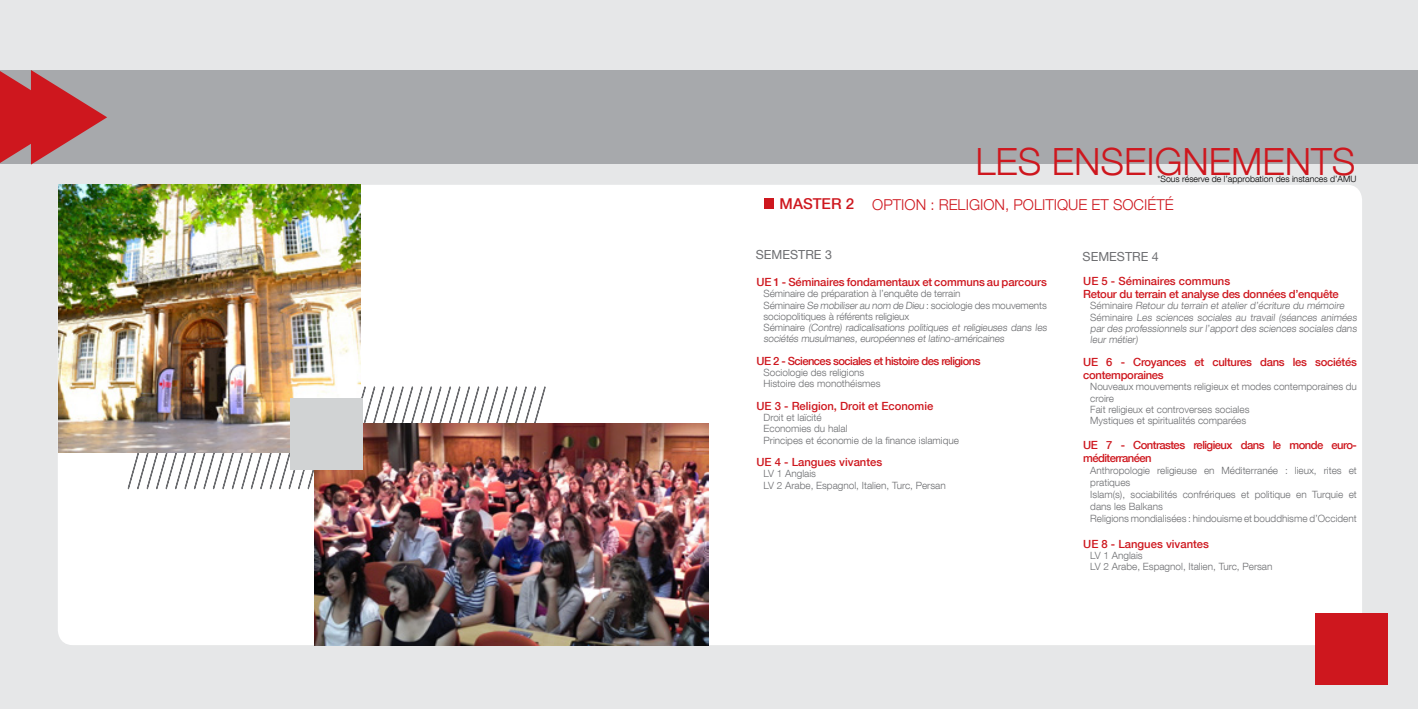
<style>
.page{position:relative;width:1418px;height:709px;background:#fff}
.page>*{position:absolute;margin:0;border:0;box-sizing:border-box;transform-origin:0 0}
.t1{font:300 37.5px "Helvetica Neue LT Com";color:#ce171e}
.t2{font:300 15px "Helvetica Neue LT Com";color:#ce171e}
.t3{font:500 15px "Helvetica Neue LT Com";color:#ce171e}
.t4{font:12.5px "Helvetica Neue LT Com";color:#6d6e71}
.t5{font:500 11.25px/13.5px "Helvetica Neue LT Com";letter-spacing:-.025em;color:#ce171e}
.t6{font:500 11.25px/13.5px "Helvetica Neue LT Com";letter-spacing:-.05em;color:#ce171e}
.t7{font:500 11.25px "Helvetica Neue LT Com";color:#ce171e}
.t8{font:300 10px/11.2px "Helvetica Neue LT Com";color:#6d6e71}
.t9{font:300 8.75px "Helvetica Neue LT Com";color:#000}
</style>
<div class="page">
<div style="left:0;top:0;width:1417px;height:709px;background:#e6e7e8"></div>
<div style="left:58px;top:185px;width:1303px;height:460px;background:#fff;border-radius:15px"></div>
<div style="left:764px;top:198px;width:9px;height:11px;background:#ce171e"></div>
<div style="left:0;top:70px;width:1417px;height:93px;background:#a7a9ac"></div>
<svg style="left:0;top:70px;width:107px;height:95px"></svg>
<div style="left:1315px;top:614px;width:72px;height:71px;background:#ce171e"></div>
<svg style="left:128px;top:386px;width:417px;height:103px"></svg>
<img style="left:314px;top:423px;width:395px;height:222px">
<img style="left:59px;top:184px;width:301px;height:268px">
<div style="left:291px;top:399px;width:72px;height:71px;background:#d1d3d4"></div>
<h2 class="t3" style="left:779px;top:195px;width:76px">MASTER 2</h2>
<h1 class="t1" style="left:975px;top:139px;width:382px">LES ENSEIGNEMENTS</h1>
<p class="t9" style="left:1157px;top:173px;width:200px">*Sous réserve de l’approbation des instances d’AMU</p>
<h2 class="t2" style="left:872px;top:195px;width:303px">OPTION : RELIGION, POLITIQUE ET SOCIÉTÉ</h2>
<p class="t4" style="left:755px;top:247px;width:78px">SEMESTRE 3</p>
<p class="t4" style="left:1082px;top:248px;width:78px">SEMESTRE 4</p>
<p class="t5" style="left:756px;top:275px;width:292px">UE 1 - Séminaires fondamentaux et communs au parcours</p>
<p class="t8" style="left:763px;top:288px;width:286px">Séminaire de préparation à l’enquête de terrain<br>Séminaire Se mobiliser au nom de Dieu : sociologie des mouvements sociopolitiques à référents religieux<br>Séminaire (Contre) radicalisations politiques et religieuses dans les sociétés musulmanes, européennes et latino-américaines</p>
<p class="t6" style="left:756px;top:354px;width:226px">UE 2 - Sciences sociales et histoire des religions</p>
<p class="t8" style="left:763px;top:367px;width:118px">Sociologie des religions<br>Histoire des monothéismes</p>
<p class="t7" style="left:756px;top:399px;width:178px">UE 3 - Religion, Droit et Economie</p>
<p class="t8" style="left:763px;top:412px;width:197px">Droit et laïcité<br>Economies du halal<br>Principes et économie de la finance islamique</p>
<p class="t7" style="left:756px;top:455px;width:127px">UE 4 - Langues vivantes</p>
<p class="t8" style="left:763px;top:468px;width:184px">LV 1 Anglais<br>LV 2 Arabe, Espagnol, Italien, Turc, Persan</p>
<p class="t5" style="left:1083px;top:274px;width:257px">UE 5 - Séminaires communs<br>Retour du terrain et analyse des données d’enquête</p>
<p class="t8" style="left:1090px;top:300px;width:269px">Séminaire Retour du terrain et atelier d’écriture du mémoire Séminaire Les sciences sociales au travail (séances animées par des professionnels sur l’apport des sciences sociales dans leur métier)</p>
<p class="t5" style="left:1083px;top:355px;width:275px">UE 6 - Croyances et cultures dans les sociétés contemporaines</p>
<p class="t8" style="left:1090px;top:381px;width:268px">Nouveaux mouvements religieux et modes contemporaines du croire<br>Fait religieux et controverses sociales<br>Mystiques et spiritualités comparées</p>
<p class="t6" style="left:1083px;top:438px;width:275px">UE 7 - Contrastes religieux dans le monde euro&shy;méditerranéen</p>
<p class="t8" style="left:1090px;top:464px;width:268px;line-height:12px">Anthropologie religieuse en Méditerranée : lieux, rites et pratiques<br>Islam(s), sociabilités confrériques et politique en Turquie et dans les Balkans<br>Religions mondialisées : hindouisme et bouddhisme d’Occident</p>
<p class="t7" style="left:1083px;top:537px;width:127px">UE 8 - Langues vivantes</p>
<p class="t8" style="left:1090px;top:550px;width:184px">LV 1 Anglais<br>LV 2 Arabe, Espagnol, Italien, Turc, Persan</p>
</div>
